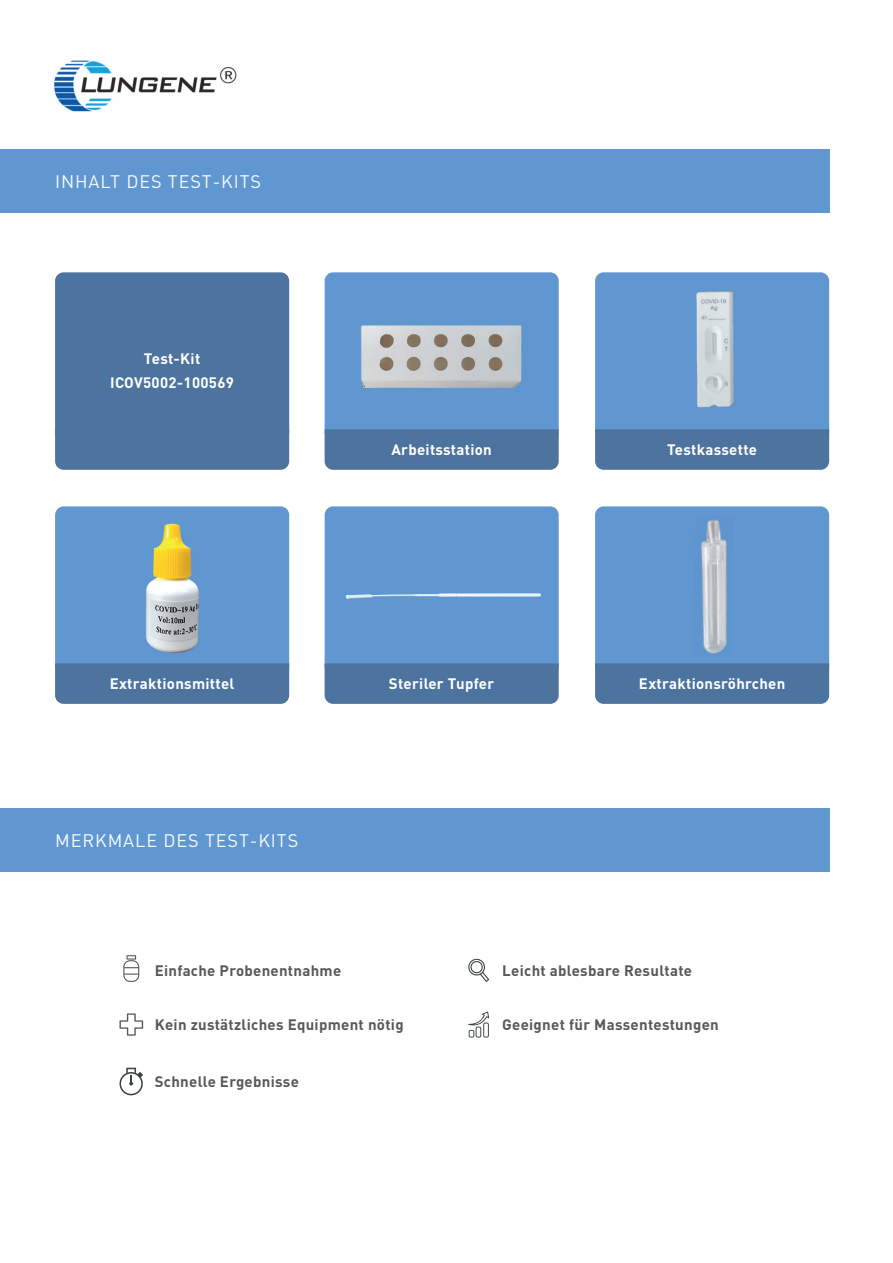
<style>
.page{position:relative;width:893px;height:1263px;background:#fff}
.page>*{position:absolute;margin:0;border:0;box-sizing:border-box;transform-origin:0 0}
.t1{font:18px "DIN Pro";letter-spacing:.05em;color:#f6fbfc}
.t2{font:700 15px "DIN Pro";letter-spacing:.02em;color:#57585a}
.t3{font:700 15px/24px "DIN Pro";letter-spacing:.02em;color:#fff;text-align:center}
</style>
<div class="page">
<div style="left:55px;top:272px;width:234px;height:169px;background:#4d749f;border-radius:9px"></div>
<div style="left:55px;top:435px;width:234px;height:35px;background:#4d749f"></div>
<div style="left:325px;top:272px;width:234px;height:169px;background:#6097d0;border-radius:9px"></div>
<div style="left:325px;top:429px;width:234px;height:41px;background:#4d749f"></div>
<div style="left:595px;top:272px;width:234px;height:169px;background:#6097d0;border-radius:9px"></div>
<div style="left:595px;top:429px;width:234px;height:41px;background:#4d749f"></div>
<div style="left:0;top:149px;width:829px;height:63px;background:#6097d0"></div>
<img style="left:54px;top:60px;width:183px;height:52px">
<img style="left:361px;top:325px;width:161px;height:64px">
<img style="left:696px;top:291px;width:38px;height:117px">
<div style="left:325px;top:506px;width:234px;height:169px;background:#6097d0;border-radius:9px"></div>
<div style="left:325px;top:663px;width:234px;height:41px;background:#4d749f"></div>
<div style="left:595px;top:506px;width:234px;height:169px;background:#6097d0;border-radius:9px"></div>
<div style="left:595px;top:663px;width:234px;height:41px;background:#4d749f"></div>
<div style="left:55px;top:506px;width:234px;height:169px;background:#6097d0;border-radius:9px"></div>
<div style="left:55px;top:663px;width:234px;height:41px;background:#4d749f"></div>
<img style="left:145px;top:523px;width:54px;height:130px">
<img style="left:345px;top:593px;width:196px;height:6px">
<img style="left:701px;top:519px;width:26px;height:135px">
<div style="left:0;top:808px;width:829px;height:63px;background:#6097d0"></div>
<svg style="left:123px;top:955px;width:16px;height:27px"></svg>
<svg style="left:119px;top:1013px;width:24px;height:23px"></svg>
<svg style="left:119px;top:1068px;width:24px;height:27px"></svg>
<svg style="left:468px;top:958px;width:21px;height:24px"></svg>
<svg style="left:468px;top:1011px;width:21px;height:26px"></svg>
<p class="t1" style="left:55px;top:169px;width:208px">INHALT DES TEST-KITS</p>
<p class="t3" style="left:110px;top:346px;width:125px">Test-Kit<br>ICOV5002-100569</p>
<p class="t3" style="left:391px;top:437px;width:102px">Arbeitsstation</p>
<p class="t3" style="left:667px;top:437px;width:92px">Testkassette</p>
<p class="t3" style="left:110px;top:671px;width:126px">Extraktionsmittel</p>
<p class="t3" style="left:389px;top:671px;width:107px">Steriler Tupfer</p>
<p class="t3" style="left:639px;top:671px;width:148px">Extraktionsröhrchen</p>
<p class="t1" style="left:55px;top:828px;width:245px">MERKMALE DES TEST-KITS</p>
<p class="t2" style="left:155px;top:960px;width:188px">Einfache Probenentnahme</p>
<p class="t2" style="left:155px;top:1015px;width:250px">Kein zustätzliches Equipment nötig</p>
<p class="t2" style="left:155px;top:1072px;width:146px">Schnelle Ergebnisse</p>
<p class="t2" style="left:502px;top:960px;width:191px">Leicht ablesbare Resultate</p>
<p class="t2" style="left:502px;top:1015px;width:218px">Geeignet für Massentestungen</p>
</div>
